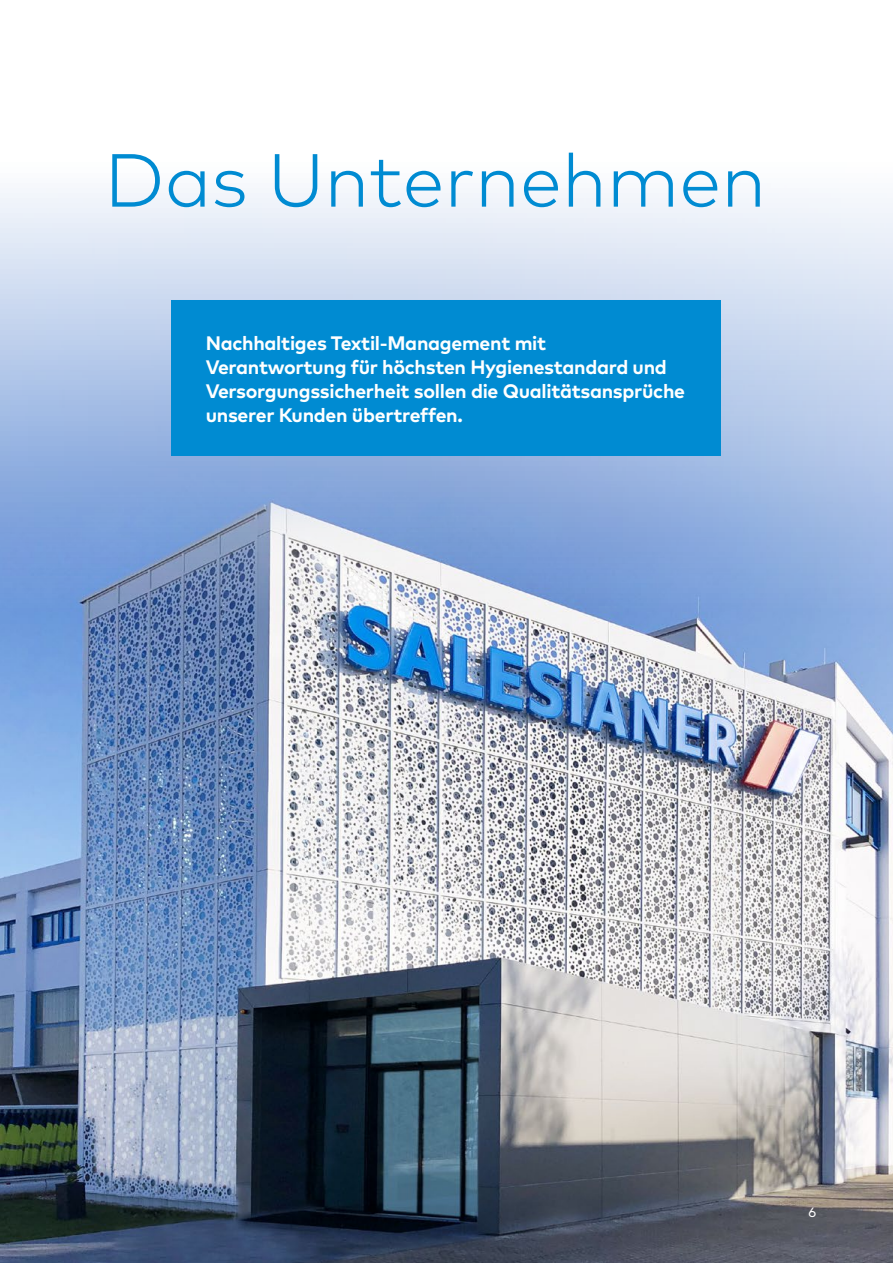
<style>
.page{position:relative;width:893px;height:1263px;background:#fff}
.page>*{position:absolute;margin:0;border:0;box-sizing:border-box;transform-origin:0 0}
.t1{font:300 75px "Mark Pro";color:#008bd2}
.t2{font:700 19.5px/24px "Mark Pro";letter-spacing:-.015em;color:#fff}
.t3{font:13.5px "Mark Pro";color:#fff}
</style>
<div class="page">
<img style="left:0;top:188px;width:893px;height:1075px">
<div style="left:172px;top:300px;width:549px;height:156px;background:#008bd2"></div>
<h1 class="t1" style="left:104px;top:124px;width:663px">Das Unternehmen</h1>
<p class="t2" style="left:206px;top:329px;width:481px">Nachhaltiges Textil-Management mit Verantwortung für höchsten Hygienestandard und Versorgungssicherheit sollen die Qualitätsansprüche unserer Kunden übertreffen.</p>
<p class="t3" style="left:809px;top:1202px;width:9px">6</p>
</div>
